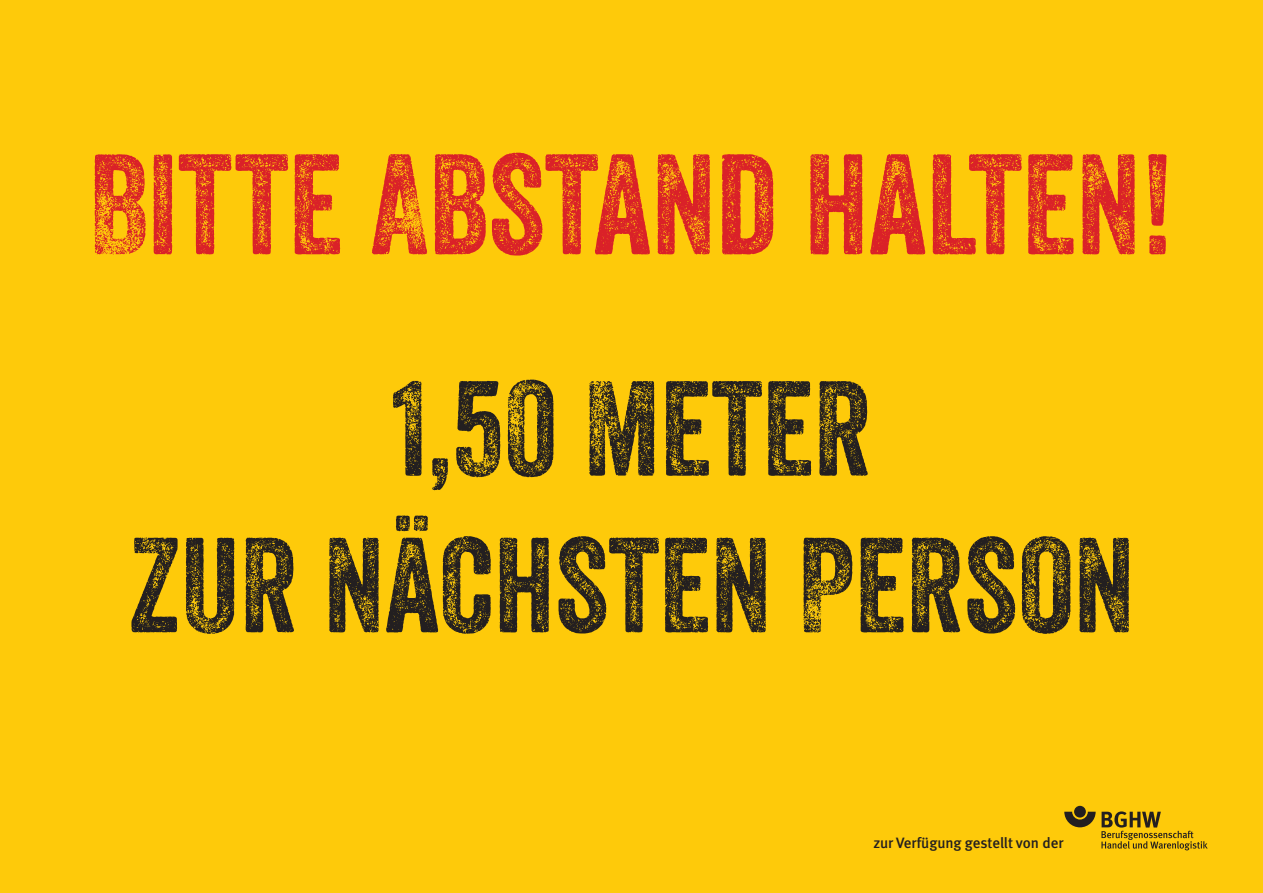
<style>
.page{position:relative;width:1263px;height:893px;background:#feca0a}
.page>*{position:absolute;margin:0;border:0;box-sizing:border-box;transform-origin:0 0}
.t1{font:138px "Veneer Three";color:#da2128}
.t2{font:130.5px/156.6px "Veneer Three";color:#231f20;text-align:center}
.t3{font:500 15px "DGUV Meta";letter-spacing:-.005em;color:#231f20}
</style>
<div class="page">
<div style="left:1074px;top:806px;width:12px;height:12px;background:#231f20;border-radius:50%"></div>
<svg style="left:1064px;top:811px;width:144px;height:39px"></svg>
<p class="t1" style="left:89px;top:121px;width:1087px">BITTE ABSTAND HALTEN!</p>
<p class="t2" style="left:128px;top:350px;width:1008px">1,50 METER<br>ZUR NÄCHSTEN PERSON</p>
<p class="t3" style="left:873px;top:834px;width:192px">zur Verfügung gestellt von der</p>
</div>
